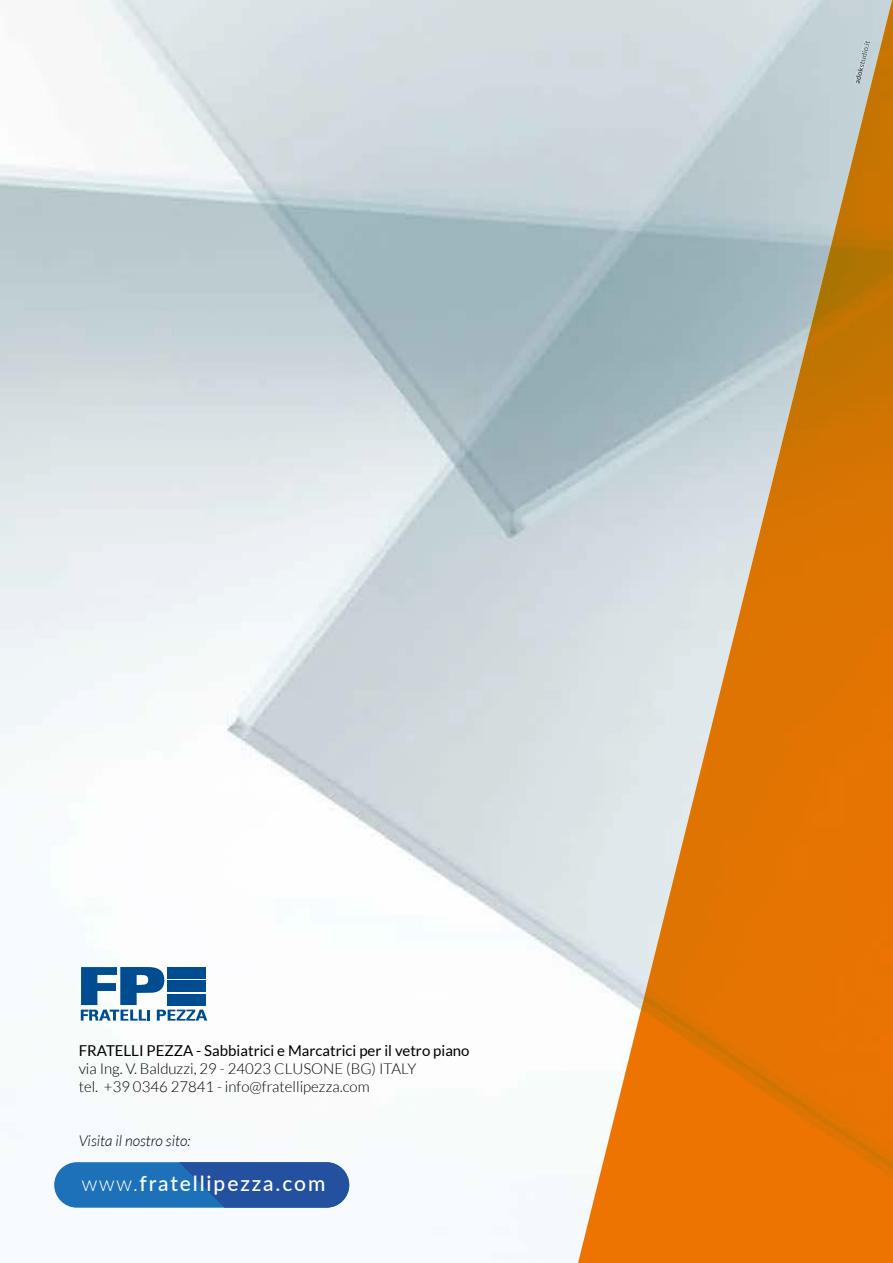
<style>
.page{position:relative;width:893px;height:1263px;background:#fff}
.page>*{position:absolute;margin:0;border:0;box-sizing:border-box;transform-origin:0 0}
.t1{font:500 21px "Lato";letter-spacing:.09em;color:#fff}
.t2{font:300 15px/18px "Lato";color:#000}
.t3{font:15px "Lato";color:#000}
.t4{font:italic 300 15px "Lato";color:#000}
.s1{font-weight:300}
</style>
<div class="page">
<img style="left:0;top:0;width:578px;height:1208px">
<img style="left:578px;top:0;width:315px;height:1263px">
<div style="left:54px;top:1162px;width:295px;height:46px;background:#1d71b8;border-radius:23px"></div>
<svg style="left:179px;top:1162px;width:170px;height:46px"></svg>
<img style="left:854px;top:67px;width:10px;height:17px">
<img style="left:858px;top:40px;width:12px;height:28px">
<svg style="left:81px;top:967px;width:126px;height:53px"></svg>
<p class="t3" style="left:79px;top:1042px;width:392px">FRATELLI PEZZA - Sabbiatrici e Marcatrici per il vetro piano</p>
<p class="t2" style="left:79px;top:1060px;width:339px">via Ing. V. Balduzzi, 29 - 24023 CLUSONE (BG) ITALY tel. +39 0346 27841 - info@fratellipezza.com</p>
<p class="t4" style="left:79px;top:1133px;width:113px">Visita il nostro sito:</p>
<h1 class="t1" style="left:82px;top:1168px;width:245px"><span class="s1">www.</span>fratellipezza.com</h1>
</div>
